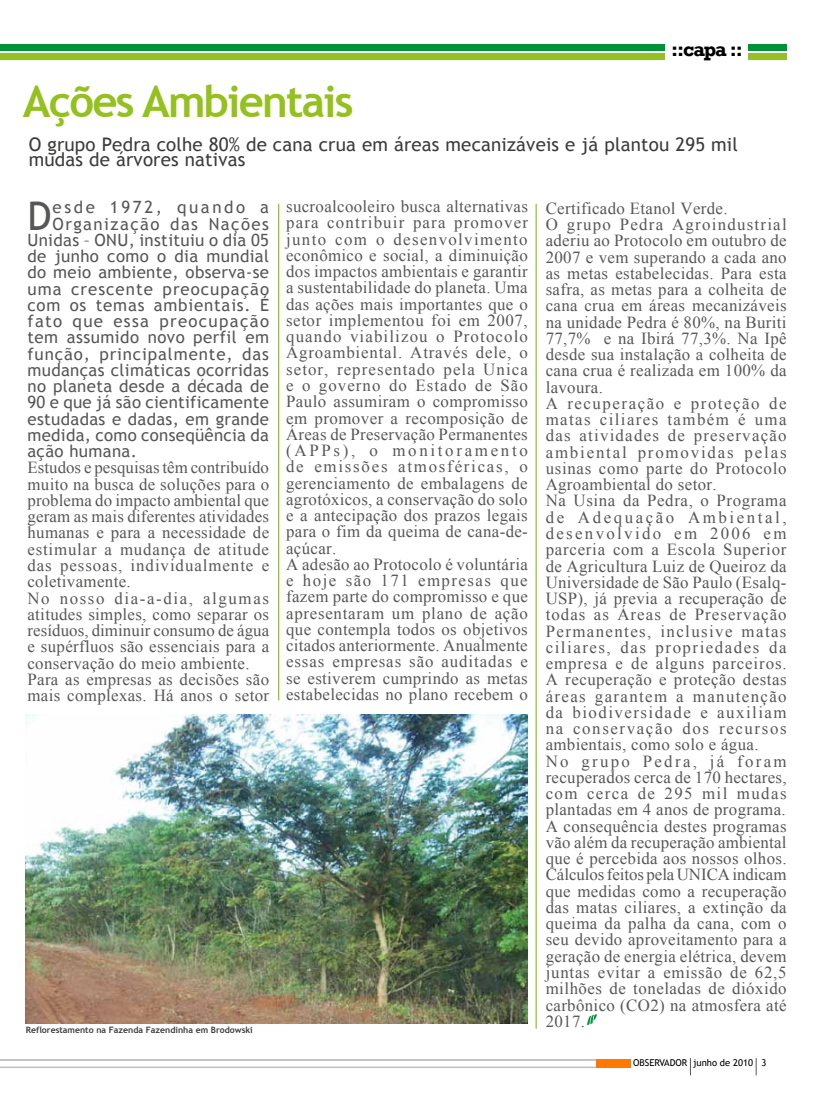
<style>
.page{position:relative;width:815px;height:1099px;background:#fff}
.page>*{position:absolute;margin:0;border:0;box-sizing:border-box;transform-origin:0 0}
.t1{font:700 43.75px "Trebuchet MS";letter-spacing:-.04em;color:#95c11f}
.t2{font:39.62px "Trebuchet MS";color:#575756}
.t3{font:700 20px "Rockwell";color:#000}
.t4{font:18.75px/15px "Trebuchet MS";letter-spacing:.01em;color:#3c3c3b}
.t5{font:16.88px/16.2px "Times New Roman";letter-spacing:.02em;color:#575756}
.t6{font:16.88px "Trebuchet MS";letter-spacing:.02em;color:#575756}
.t7{font:16.88px "Trebuchet MS";letter-spacing:.055em;color:#575756}
.t8{font:16.88px "Trebuchet MS";letter-spacing:.06em;color:#575756}
.t9{font:16.88px "Trebuchet MS";letter-spacing:.05em;color:#575756}
.t10{font:16.88px "Trebuchet MS";letter-spacing:.08em;color:#575756}
.t11{font:16.88px "Trebuchet MS";letter-spacing:.085em;color:#575756}
.t12{font:16.88px "Trebuchet MS";letter-spacing:.155em;color:#575756}
.t13{font:9.5px "Trebuchet MS";color:#000}
.t14{font:700 8.75px "Trebuchet MS";color:#3c3c3b}
</style>
<div class="page">
<hr style="left:0;top:1066px;width:625px;height:1px;background:#bcbcbc">
<hr style="left:0;top:1059px;width:625px;height:1px;background:#bcbcbc">
<div style="left:596px;top:1059px;width:35px;height:8px;background:#ff7900"></div>
<svg style="left:690px;top:1058px;width:1px;height:17px"></svg>
<svg style="left:756px;top:1058px;width:1px;height:17px"></svg>
<div style="left:0;top:44px;width:787px;height:7px;background:#009335"></div>
<div style="left:0;top:53px;width:787px;height:7px;background:#95c11f"></div>
<div style="left:665px;top:39px;width:83px;height:24px;background:#fff"></div>
<hr style="left:278px;top:204px;width:1px;height:496px;background:#95c11f">
<hr style="left:536px;top:204px;width:1px;height:824px;background:#95c11f">
<svg style="left:587px;top:1014px;width:10px;height:11px"></svg>
<img style="left:25px;top:714px;width:503px;height:308px">
<h1 class="t1" style="left:23px;top:74px;width:332px">Ações Ambientais</h1>
<p class="t3" style="left:671px;top:37px;width:73px">::capa ::</p>
<p class="t4" style="left:29px;top:137px;width:711px">O grupo Pedra colhe 80% de cana crua em áreas mecanizáveis e já plantou 295 mil mudas de árvores nativas</p>
<h2 class="t2" style="left:27px;top:192px;width:26px">D</h2>
<p class="t12" style="left:53px;top:197px;width:218px">esde 1972, quando a</p>
<p class="t11" style="left:53px;top:214px;width:218px">Organização das Nações</p>
<p class="t6" style="left:27px;top:230px;width:243px">Unidas – ONU, instituiu o dia 05</p>
<p class="t6" style="left:27px;top:246px;width:243px">de junho como o dia mundial</p>
<p class="t6" style="left:27px;top:262px;width:243px">do meio ambiente, observa-se</p>
<p class="t8" style="left:27px;top:279px;width:243px">uma crescente preocupação</p>
<p class="t9" style="left:27px;top:295px;width:243px">com os temas ambientais. É</p>
<p class="t10" style="left:27px;top:311px;width:243px">fato que essa preocupação</p>
<p class="t6" style="left:27px;top:327px;width:243px">tem assumido novo perfil em</p>
<p class="t7" style="left:27px;top:344px;width:243px">função, principalmente, das</p>
<p class="t6" style="left:27px;top:360px;width:243px">mudanças climáticas ocorridas</p>
<p class="t6" style="left:27px;top:376px;width:243px">no planeta desde a década de</p>
<p class="t6" style="left:27px;top:392px;width:243px">90 e que já são cientificamente</p>
<p class="t6" style="left:27px;top:409px;width:243px">estudadas e dadas, em grande</p>
<p class="t6" style="left:27px;top:425px;width:243px">medida, como conseqüência da</p>
<p class="t6" style="left:27px;top:441px;width:111px">ação humana.</p>
<p class="t5" style="left:27px;top:459px;width:243px">Estudos e pesquisas têm contribuído muito na busca de soluções para o problema do impacto ambiental que geram as mais diferentes atividades humanas e para a necessidade de estimular a mudança de atitude das pessoas, individualmente e coletivamente.<br>No nosso dia-a-dia, algumas atitudes simples, como separar os resíduos, diminuir consumo de água e supérfluos são essenciais para a conservação do meio ambiente.<br>Para as empresas as decisões são mais complexas. Há anos o setor</p>
<p class="t14" style="left:26px;top:1024px;width:229px">Reflorestamento na Fazenda Fazendinha em Brodowski</p>
<p class="t5" style="left:286px;top:198px;width:243px">sucroalcooleiro busca alternativas para contribuir para promover junto com o desenvolvimento econômico e social, a diminuição dos impactos ambientais e garantir a sustentabilidade do planeta. Uma das ações mais importantes que o setor implementou foi em 2007, quando viabilizou o Protocolo<br>Agroambiental. Através dele, o setor, representado pela Unica e o governo do Estado de São<br>Paulo assumiram o compromisso em promover a recomposição de<br>Áreas de Preservação Permanentes (APPs), o monitoramento de emissões atmosféricas, o gerenciamento de embalagens de agrotóxicos, a conservação do solo e a antecipação dos prazos legais para o fim da queima de cana-de&shy;açúcar.<br>A adesão ao Protocolo é voluntária e hoje são 171 empresas que fazem parte do compromisso e que apresentaram um plano de ação que contempla todos os objetivos citados anteriormente. Anualmente essas empresas são auditadas e se estiverem cumprindo as metas estabelecidas no plano recebem o</p>
<p class="t5" style="left:546px;top:200px;width:243px">Certificado Etanol Verde.<br>O grupo Pedra Agroindustrial aderiu ao Protocolo em outubro de<br>2007 e vem superando a cada ano as metas estabelecidas. Para esta safra, as metas para a colheita de cana crua em áreas mecanizáveis na unidade Pedra é 80%, na Buriti<br>77,7% e na Ibirá 77,3%. Na Ipê desde sua instalação a colheita de cana crua é realizada em 100% da lavoura.<br>A recuperação e proteção de matas ciliares também é uma das atividades de preservação ambiental promovidas pelas usinas como parte do Protocolo<br>Agroambiental do setor.<br>Na Usina da Pedra, o Programa de Adequação Ambiental, desenvolvido em 2006 em parceria com a Escola Superior de Agricultura Luiz de Queiroz da<br>Universidade de São Paulo (Esalq-<br>USP), já previa a recuperação de todas as Áreas de Preservação<br>Permanentes, inclusive matas ciliares, das propriedades da empresa e de alguns parceiros.<br>A recuperação e proteção destas áreas garantem a manutenção da biodiversidade e auxiliam na conservação dos recursos ambientais, como solo e água.<br>No grupo Pedra, já foram recuperados cerca de 170 hectares, com cerca de 295 mil mudas plantadas em 4 anos de programa.<br>A consequência destes programas vão além da recuperação ambiental que é percebida aos nossos olhos.<br>Cálculos feitos pela UNICA indicam que medidas como a recuperação das matas ciliares, a extinção da queima da palha da cana, com o seu devido aproveitamento para a geração de energia elétrica, devem juntas evitar a emissão de 62,5 milhões de toneladas de dióxido carbônico (CO2) na atmosfera até<br>2017.</p>
<p class="t13" style="left:633px;top:1057px;width:135px">OBSERVADOR junho de 2010 3</p>
</div>
